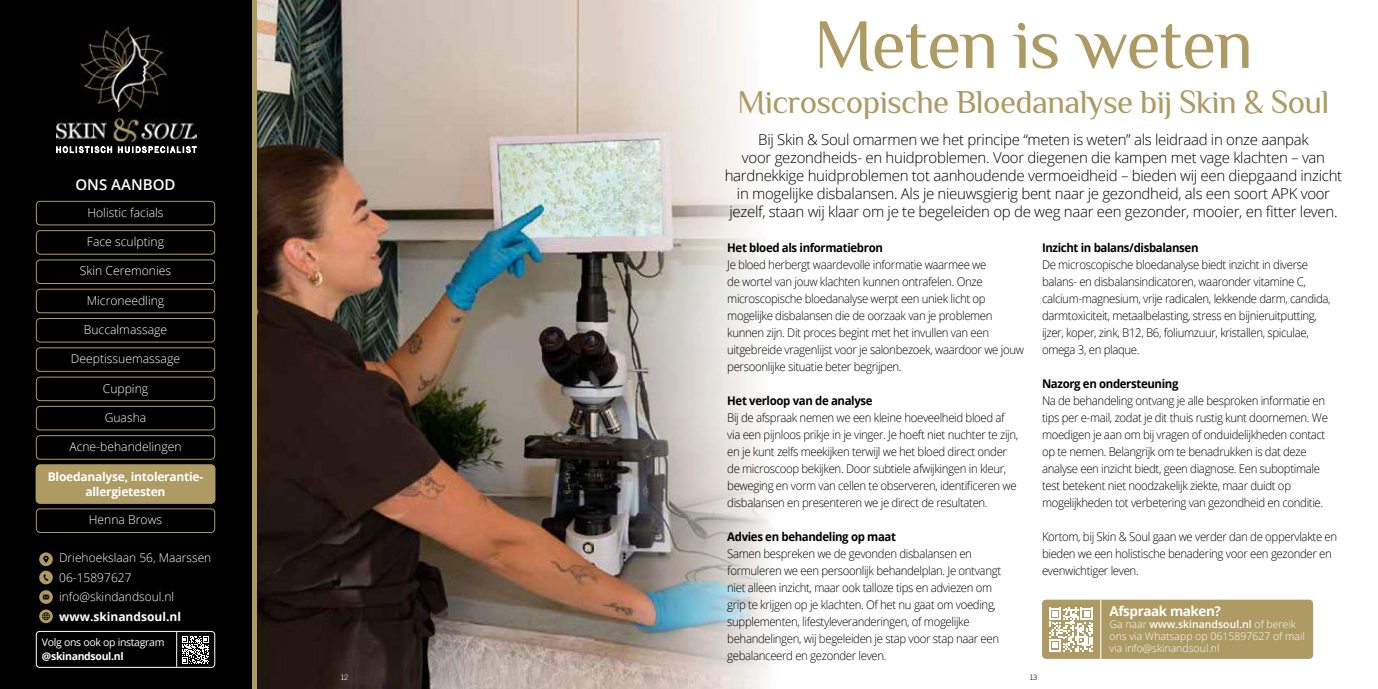
<style>
.page{position:relative;width:1378px;height:689px;background:#fff}
.page>*{position:absolute;margin:0;border:0;box-sizing:border-box;transform-origin:0 0}
.t1{font:70.5px "Philosopher";letter-spacing:-.02em;color:#ae9a63}
.t2{font:32.85px "Philosopher";letter-spacing:-.02em;color:#ae9a63}
.t3{font:300 15px/18px "Open Sans";letter-spacing:-.02em;color:#000;text-align:center}
.t4{font:600 15px "Open Sans";color:#fff}
.t5{font:700 13.5px "Open Sans";letter-spacing:-.03em;color:#fff}
.t6{font:300 12.15px "Open Sans";color:#fff}
.t7{font:300 12px/17px "Open Sans";letter-spacing:-.03em;color:#000;scale:.95 1}
.t8{font:700 12px "Open Sans";letter-spacing:-.03em;color:#000;scale:.95 1}
.t9{font:300 12px/19.5px "Open Sans";color:#fff}
.t10{font:700 12px/14.9px "Open Sans";letter-spacing:-.02em;color:#fff;text-align:center}
.t11{font:700 12px "Open Sans";color:#fff}
.t12{font:300 10.5px/12px "Open Sans";color:#fff}
.t13{font:10.5px "Open Sans";letter-spacing:-.03em;color:#fff}
.t14{font:700 10.5px "Open Sans";letter-spacing:-.03em;color:#fff}
.t15{font:300 7.5px "Trade Gothic LT Std";color:#fff}
.t16{font:300 7.5px "Trade Gothic LT Std";color:#000}
.s1{font-weight:600}
</style>
<div class="page">
<img style="left:257px;top:0;width:512px;height:689px">
<div style="left:0;top:0;width:253px;height:689px;background:#000"></div>
<hr style="left:253px;top:0;width:4px;height:689px;background:#ae9a63">
<div style="left:36px;top:260px;width:179px;height:24px;border:1px solid #ae9a63;border-radius:4px"></div>
<div style="left:36px;top:201px;width:179px;height:24px;border:1px solid #ae9a63;border-radius:4px"></div>
<div style="left:36px;top:230px;width:179px;height:24px;border:1px solid #ae9a63;border-radius:4px"></div>
<div style="left:36px;top:289px;width:179px;height:24px;border:1px solid #ae9a63;border-radius:4px"></div>
<div style="left:36px;top:318px;width:179px;height:24px;border:1px solid #ae9a63;border-radius:4px"></div>
<div style="left:36px;top:347px;width:179px;height:25px;border:1px solid #ae9a63;border-radius:4px"></div>
<div style="left:36px;top:377px;width:179px;height:24px;border:1px solid #ae9a63;border-radius:4px"></div>
<div style="left:36px;top:406px;width:179px;height:24px;border:1px solid #ae9a63;border-radius:4px"></div>
<div style="left:36px;top:465px;width:179px;height:38px;background:#ae9a63;border-radius:4px"></div>
<div style="left:36px;top:464px;width:179px;height:40px;border:2px solid #ad9a62;border-radius:4px"></div>
<div style="left:36px;top:508px;width:179px;height:25px;border:1px solid #ae9a63;border-radius:4px"></div>
<img style="left:81px;top:26px;width:86px;height:85px">
<svg style="left:39px;top:552px;width:14px;height:32px"></svg>
<svg style="left:39px;top:590px;width:14px;height:33px"></svg>
<div style="left:36px;top:631px;width:179px;height:37px;border:1px solid #fff;border-radius:3px"></div>
<svg style="left:182px;top:636px;width:27px;height:28px"></svg>
<hr style="left:176px;top:631px;width:1px;height:36px;background:#fff">
<img style="left:56px;top:118px;width:140px;height:24px">
<div style="left:35px;top:142px;width:182px;height:15px;background:#000"></div>
<svg style="left:56px;top:146px;width:56px;height:7px"></svg>
<svg style="left:118px;top:146px;width:78px;height:7px"></svg>
<div style="left:36px;top:435px;width:179px;height:24px;border:1px solid #ae9a63;border-radius:4px"></div>
<div style="left:1042px;top:600px;width:271px;height:59px;background:#ae9a63;border-radius:4px"></div>
<svg style="left:1049px;top:608px;width:44px;height:43px"></svg>
<hr style="left:1100px;top:600px;width:1px;height:59px;background:#fff">
<p class="t4" style="left:76px;top:174px;width:101px">ONS AANBOD</p>
<p class="t6" style="left:87px;top:204px;width:78px">Holistic facials</p>
<p class="t6" style="left:87px;top:233px;width:79px">Face sculpting</p>
<p class="t6" style="left:80px;top:263px;width:93px">Skin Ceremonies</p>
<p class="t6" style="left:87px;top:292px;width:79px">Microneedling</p>
<p class="t6" style="left:84px;top:321px;width:85px">Buccalmassage</p>
<p class="t6" style="left:71px;top:350px;width:111px">Deeptissuemassage</p>
<p class="t6" style="left:103px;top:380px;width:47px">Cupping</p>
<p class="t6" style="left:105px;top:409px;width:43px">Guasha</p>
<p class="t6" style="left:69px;top:438px;width:114px">Acne-behandelingen</p>
<p class="t10" style="left:48px;top:469px;width:157px">Bloedanalyse, intolerantie&shy;allergietesten</p>
<p class="t6" style="left:89px;top:511px;width:75px">Henna Brows</p>
<p class="t9" style="left:59px;top:548px;width:154px">Driehoekslaan 56, Maarssen<br>06-15897627 info@skindandsoul.nl</p>
<p class="t11" style="left:59px;top:608px;width:123px">www.skinandsoul.nl</p>
<p class="t13" style="left:42px;top:635px;width:124px">Volg ons ook op instagram</p>
<p class="t14" style="left:42px;top:648px;width:83px">@skinandsoul.nl</p>
<h1 class="t1" style="left:814px;top:-1px;width:441px">Meten is weten</h1>
<h2 class="t2" style="left:737px;top:81px;width:593px">Microscopische Bloedanalyse bij Skin &amp; Soul</h2>
<p class="t3" style="left:725px;top:131px;width:619px">Bij Skin &amp; Soul omarmen we het principe “meten is weten” als leidraad in onze aanpak<br>voor gezondheids- en huidproblemen. Voor diegenen die kampen met vage klachten – van hardnekkige huidproblemen tot aanhoudende vermoeidheid – bieden wij een diepgaand inzicht in mogelijke disbalansen. Als je nieuwsgierig bent naar je gezondheid, als een soort APK voor jezelf, staan wij klaar om je te begeleiden op de weg naar een gezonder, mooier, en fitter leven.</p>
<p class="t8" style="left:727px;top:239px;width:165px">Het bloed als informatiebron</p>
<p class="t7" style="left:727px;top:255px;width:314px">Je bloed herbergt waardevolle informatie waarmee we<br>de wortel van jouw klachten kunnen ontrafelen. Onze microscopische bloedanalyse werpt een uniek licht op mogelijke disbalansen die de oorzaak van je problemen kunnen zijn. Dit proces begint met het invullen van een uitgebreide vragenlijst voor je salonbezoek, waardoor we jouw persoonlijke situatie beter begrijpen.</p>
<p class="t8" style="left:727px;top:392px;width:155px">Het verloop van de analyse</p>
<p class="t7" style="left:727px;top:408px;width:308px">Bij de afspraak nemen we een kleine hoeveelheid bloed af via een pijnloos prikje in je vinger. Je hoeft niet nuchter te zijn, en je kunt zelfs meekijken terwijl we het bloed direct onder de microscoop bekijken. Door subtiele afwijkingen in kleur, beweging en vorm van cellen te observeren, identificeren we disbalansen en presenteren we je direct de resultaten.</p>
<p class="t8" style="left:727px;top:528px;width:179px">Advies en behandeling op maat</p>
<p class="t7" style="left:727px;top:544px;width:290px">Samen bespreken we de gevonden disbalansen en formuleren we een persoonlijk behandelplan. Je ontvangt niet alleen inzicht, maar ook talloze tips en adviezen om grip te krijgen op je klachten. Of het nu gaat om voeding, supplementen, lifestyleveranderingen, of mogelijke behandelingen, wij begeleiden je stap voor stap naar een gebalanceerd en gezonder leven.</p>
<p class="t8" style="left:1042px;top:239px;width:166px">Inzicht in balans/disbalansen</p>
<p class="t7" style="left:1042px;top:255px;width:305px">De microscopische bloedanalyse biedt inzicht in diverse balans- en disbalansindicatoren, waaronder vitamine C, calcium-magnesium, vrije radicalen, lekkende darm, candida, darmtoxiciteit, metaalbelasting, stress en bijnieruitputting, ijzer, koper, zink, B12, B6, foliumzuur, kristallen, spiculae, omega 3, en plaque.</p>
<p class="t8" style="left:1042px;top:375px;width:145px">Nazorg en ondersteuning</p>
<p class="t7" style="left:1042px;top:391px;width:302px">Na de behandeling ontvang je alle besproken informatie en tips per e-mail, zodat je dit thuis rustig kunt doornemen. We moedigen je aan om bij vragen of onduidelijkheden contact op te nemen. Belangrijk om te benadrukken is dat deze analyse een inzicht biedt, geen diagnose. Een suboptimale test betekent niet noodzakelijk ziekte, maar duidt op mogelijkheden tot verbetering van gezondheid en conditie.</p>
<p class="t7" style="left:1042px;top:527px;width:312px">Kortom, bij Skin &amp; Soul gaan we verder dan de oppervlakte en bieden we een holistische benadering voor een gezonder en evenwichtiger leven.</p>
<p class="t5" style="left:1109px;top:601px;width:113px">Afspraak maken?</p>
<p class="t12" style="left:1109px;top:618px;width:197px">Ga naar <span class="s1">www.skinandsoul.nl</span> of bereik ons via Whatsapp op 0615897627 of mail via info@skinandsoul.nl</p>
<p class="t15" style="left:340px;top:672px;width:9px">12</p>
<p class="t16" style="left:1029px;top:672px;width:9px">13</p>
</div>
